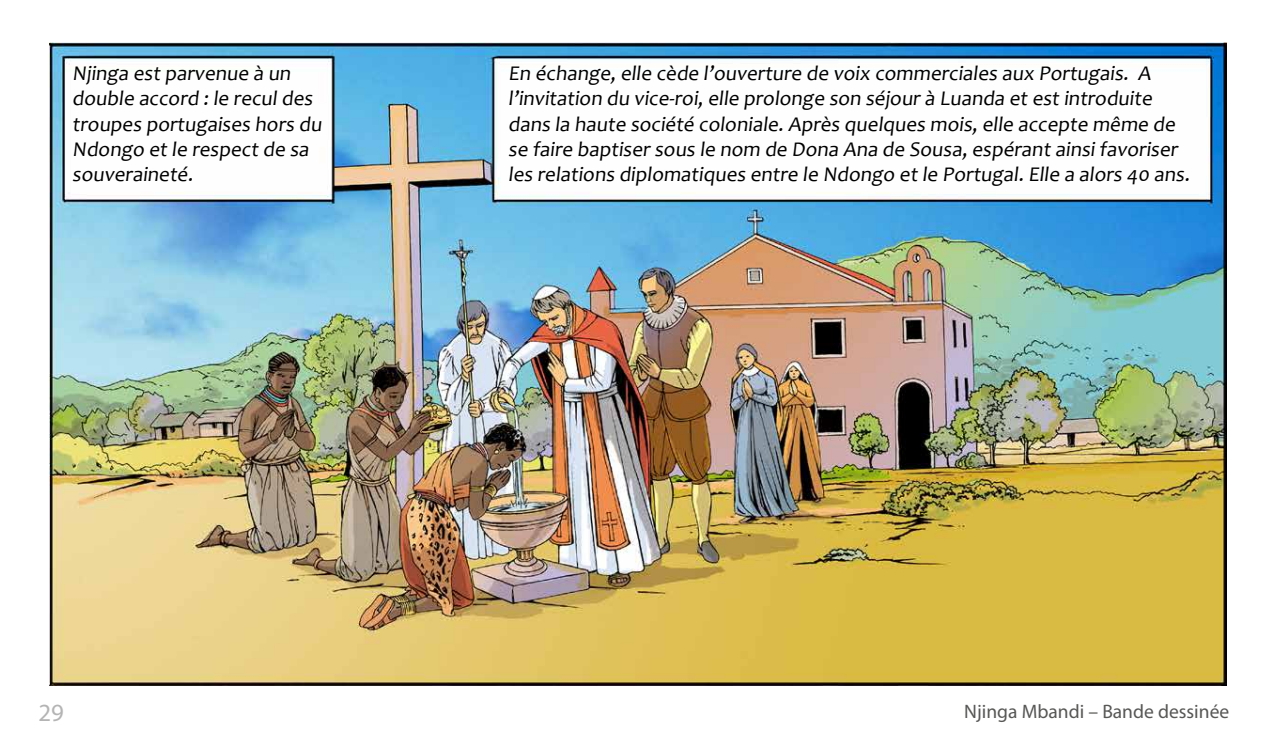
<style>
.page{position:relative;width:1276px;height:745px;background:#fff}
.page>*{position:absolute;margin:0;border:0;box-sizing:border-box;transform-origin:0 0}
.t1{font:24.75px "Myriad Pro";color:#b5b4b4}
.t2{font:21px/25.2px "Candara";color:#000}
.t3{font:19.5px "Myriad Pro";color:#575756}
</style>
<div class="page">
<img style="left:49px;top:43px;width:1177px;height:642px">
<p class="t2" style="left:72px;top:61px;width:254px">Njinga est parvenue à un double accord : le recul des troupes portugaises hors du<br>Ndongo et le respect de sa souveraineté.</p>
<p class="t2" style="left:508px;top:61px;width:686px">En échange, elle cède l’ouverture de voix commerciales aux Portugais. A l’invitation du vice-roi, elle prolonge son séjour à Luanda et est introduite dans la haute société coloniale. Après quelques mois, elle accepte même de se faire baptiser sous le nom de Dona Ana de Sousa, espérant ainsi favoriser les relations diplomatiques entre le Ndongo et le Portugal. Elle a alors 40 ans.</p>
<p class="t1" style="left:38px;top:696px;width:27px">29</p>
<p class="t3" style="left:964px;top:699px;width:266px">Njinga Mbandi – Bande dessinée</p>
</div>
